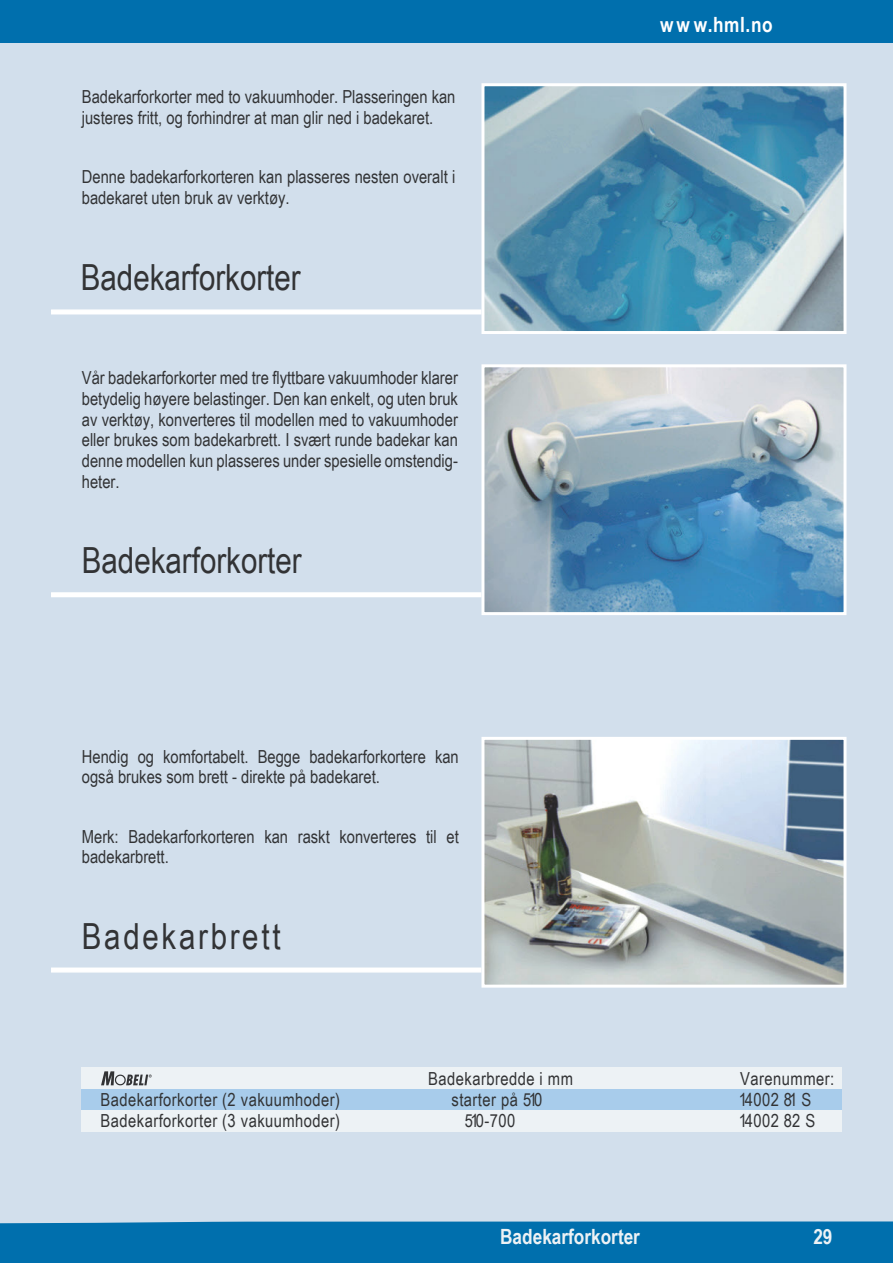
<style>
.page{position:relative;width:893px;height:1263px;background:#fff}
.page>*{position:absolute;margin:0;border:0;box-sizing:border-box;transform-origin:0 0}
.t1{font:36px "Arial Narrow";color:#323335}
.t2{font:36px "Arial Narrow";letter-spacing:.075em;color:#323335}
.t3{font:700 21px "Arial Narrow";color:#edf2f5}
.t4{font:700 21px "Arial Narrow";color:#fff}
.t5{font:18px/20.7px "Arial Narrow";color:#323335}
.t6{font:18px "Arial Narrow";letter-spacing:.025em;color:#323335}
</style>
<div class="page">
<div style="left:0;top:43px;width:893px;height:970px;background:#d2dfec"></div>
<svg style="left:0;top:1013px;width:893px;height:250px;background:#aacae0"></svg>
<div style="left:0;top:0;width:893px;height:43px;background:#006fad"></div>
<svg style="left:0;top:1189px;width:159px;height:74px;background:#60a2c9"></svg>
<img style="left:485px;top:87px;width:357px;height:243px">
<div style="left:481px;top:83px;width:365px;height:251px;border:3px solid #fff"></div>
<img style="left:485px;top:368px;width:357px;height:243px">
<div style="left:481px;top:364px;width:365px;height:251px;border:3px solid #fff"></div>
<img style="left:485px;top:741px;width:357px;height:243px">
<div style="left:481px;top:737px;width:365px;height:251px;border:3px solid #fff"></div>
<svg style="left:51px;top:309px;width:430px;height:5px"></svg>
<div style="left:51px;top:592px;width:430px;height:5px;background:#fff;border:2px solid #fff"></div>
<svg style="left:51px;top:967px;width:430px;height:5px"></svg>
<div style="left:82px;top:1068px;width:760px;height:21px;background:#edf2f5"></div>
<div style="left:82px;top:1089px;width:760px;height:21px;background:#a8cceb"></div>
<div style="left:82px;top:1110px;width:760px;height:22px;background:#edf2f5"></div>
<svg style="left:101px;top:1071px;width:51px;height:14px"></svg>
<p class="t5" style="left:82px;top:88px;width:375px">Badekarforkorter med to vakuumhoder. Plasseringen kan justeres fritt, og forhindrer at man glir ned i badekaret.</p>
<p class="t5" style="left:82px;top:168px;width:375px">Denne badekarforkorteren kan plasseres nesten overalt i badekaret uten bruk av verktøy.</p>
<p class="t1" style="left:81px;top:263px;width:221px">Badekarforkorter</p>
<p class="t5" style="left:82px;top:369px;width:378px;text-align:justify">Vår badekarforkorter med tre flyttbare vakuumhoder klarer betydelig høyere belastinger. Den kan enkelt, og uten bruk av verktøy, konverteres til modellen med to vakuumhoder eller brukes som badekarbrett. I svært runde badekar kan denne modellen kun plasseres under spesielle omstendig&shy;heter.</p>
<p class="t1" style="left:82px;top:547px;width:221px">Badekarforkorter</p>
<p class="t5" style="left:82px;top:747px;width:378px">Hendig og komfortabelt. Begge badekarforkortere kan også brukes som brett - direkte på badekaret.</p>
<p class="t5" style="left:82px;top:828px;width:378px">Merk: Badekarforkorteren kan raskt konverteres til et badekarbrett.</p>
<p class="t2" style="left:82px;top:922px;width:200px">Badekarbrett</p>
<p class="t4" style="left:660px;top:16px;width:114px">w w w.hml.no</p>
<p class="t6" style="left:428px;top:1072px;width:146px">Badekarbredde i mm</p>
<p class="t6" style="left:740px;top:1072px;width:95px">Varenummer:</p>
<p class="t6" style="left:101px;top:1093px;width:241px">Badekarforkorter (2 vakuumhoder)</p>
<p class="t6" style="left:452px;top:1093px;width:92px">starter på 510</p>
<p class="t5" style="left:739px;top:1091px;width:74px">14002 81 S</p>
<p class="t6" style="left:101px;top:1114px;width:241px">Badekarforkorter (3 vakuumhoder)</p>
<p class="t5" style="left:465px;top:1112px;width:52px">510-700</p>
<p class="t5" style="left:739px;top:1112px;width:78px">14002 82 S</p>
<p class="t3" style="left:500px;top:1229px;width:141px">Badekarforkorter</p>
<p class="t3" style="left:813px;top:1229px;width:21px">29</p>
</div>
